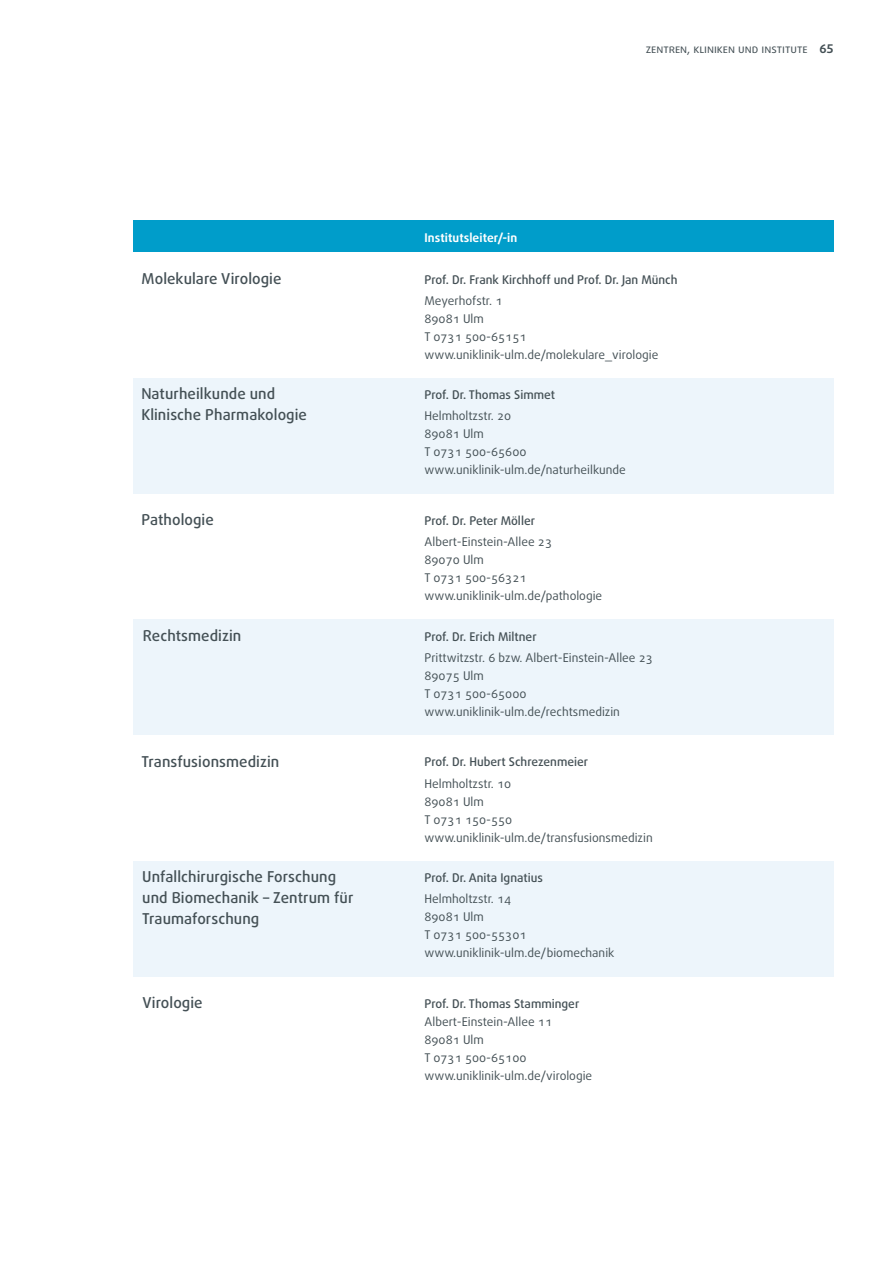
<style>
.page{position:relative;width:893px;height:1263px;background:#fff}
.page>*{position:absolute;margin:0;border:0;box-sizing:border-box;transform-origin:0 0}
.t1{font:500 15px/21px "Daxline Pro";letter-spacing:.005em;color:#445055}
.t2{font:12px/18px "Daxline Pro";color:#445055}
.t3{font:500 12px "Daxline Pro";color:#445055}
.Fließtext__Daxline{font:700 12px "Daxline Pro";letter-spacing:.005em;color:#fff}
.s1{font-weight:700}
.s2{font-weight:500}
</style>
<div class="page">
<div style="left:133px;top:378px;width:700px;height:116px;background:#edf5fb"></div>
<div style="left:133px;top:619px;width:700px;height:116px;background:#edf5fb"></div>
<div style="left:133px;top:861px;width:700px;height:115px;background:#edf5fb"></div>
<div style="left:133px;top:220px;width:700px;height:32px;background:#009dca"></div>
<p class="t1" style="left:142px;top:268px;width:141px">Molekulare Virologie</p>
<p class="Fließtext__Daxline" style="left:424px;top:229px;width:94px">Institutsleiter/-in</p>
<p class="t2" style="left:646px;top:39px;width:189px">zentren, kliniken und institute <span class="s1">65</span></p>
<p class="t3" style="left:424px;top:271px;width:255px">Prof. Dr. Frank Kirchhoff und Prof. Dr. Jan Münch</p>
<p class="t2" style="left:424px;top:291px;width:235px">Meyerhofstr. 1<br>89081 Ulm<br>T 0731 500-65151 www.uniklinik-ulm.de/molekulare_virologie</p>
<p class="t1" style="left:141px;top:383px;width:167px">Naturheilkunde und<br>Klinische Pharmakologie</p>
<p class="t3" style="left:424px;top:387px;width:132px">Prof. Dr. Thomas Simmet</p>
<p class="t2" style="left:424px;top:407px;width:203px">Helmholtzstr. 20<br>89081 Ulm<br>T 0731 500-65600 www.uniklinik-ulm.de/naturheilkunde</p>
<p class="t1" style="left:142px;top:509px;width:74px">Pathologie</p>
<p class="t3" style="left:424px;top:513px;width:112px">Prof. Dr. Peter Möller</p>
<p class="t2" style="left:424px;top:533px;width:179px">Albert-Einstein-Allee 23<br>89070 Ulm<br>T 0731 500-56321 www.uniklinik-ulm.de/pathologie</p>
<p class="t1" style="left:143px;top:625px;width:100px">Rechtsmedizin</p>
<p class="t3" style="left:424px;top:628px;width:114px">Prof. Dr. Erich Miltner</p>
<p class="t2" style="left:424px;top:648px;width:230px">Prittwitzstr. 6 bzw. Albert-Einstein-Allee 23<br>89075 Ulm<br>T 0731 500-65000 www.uniklinik-ulm.de/rechtsmedizin</p>
<p class="t1" style="left:142px;top:751px;width:139px">Transfusionsmedizin</p>
<p class="t1" style="left:142px;top:866px;width:213px">Unfallchirurgische Forschung und Biomechanik – Zentrum für<br>Traumaforschung</p>
<p class="t3" style="left:424px;top:753px;width:165px">Prof. Dr. Hubert Schrezenmeier</p>
<p class="t2" style="left:424px;top:774px;width:230px">Helmholtzstr. 10<br>89081 Ulm<br>T 0731 150-550 www.uniklinik-ulm.de/transfusionsmedizin</p>
<p class="t3" style="left:424px;top:870px;width:120px">Prof. Dr. Anita Ignatius</p>
<p class="t2" style="left:424px;top:890px;width:191px">Helmholtzstr. 14<br>89081 Ulm<br>T 0731 500-55301 www.uniklinik-ulm.de/biomechanik</p>
<p class="t1" style="left:142px;top:992px;width:62px">Virologie</p>
<p class="t2" style="left:424px;top:995px;width:169px"><span class="s2">Prof. Dr. Thomas Stamminger<br></span>Albert-Einstein-Allee 11<br>89081 Ulm<br>T 0731 500-65100 www.uniklinik-ulm.de/virologie</p>
</div>
